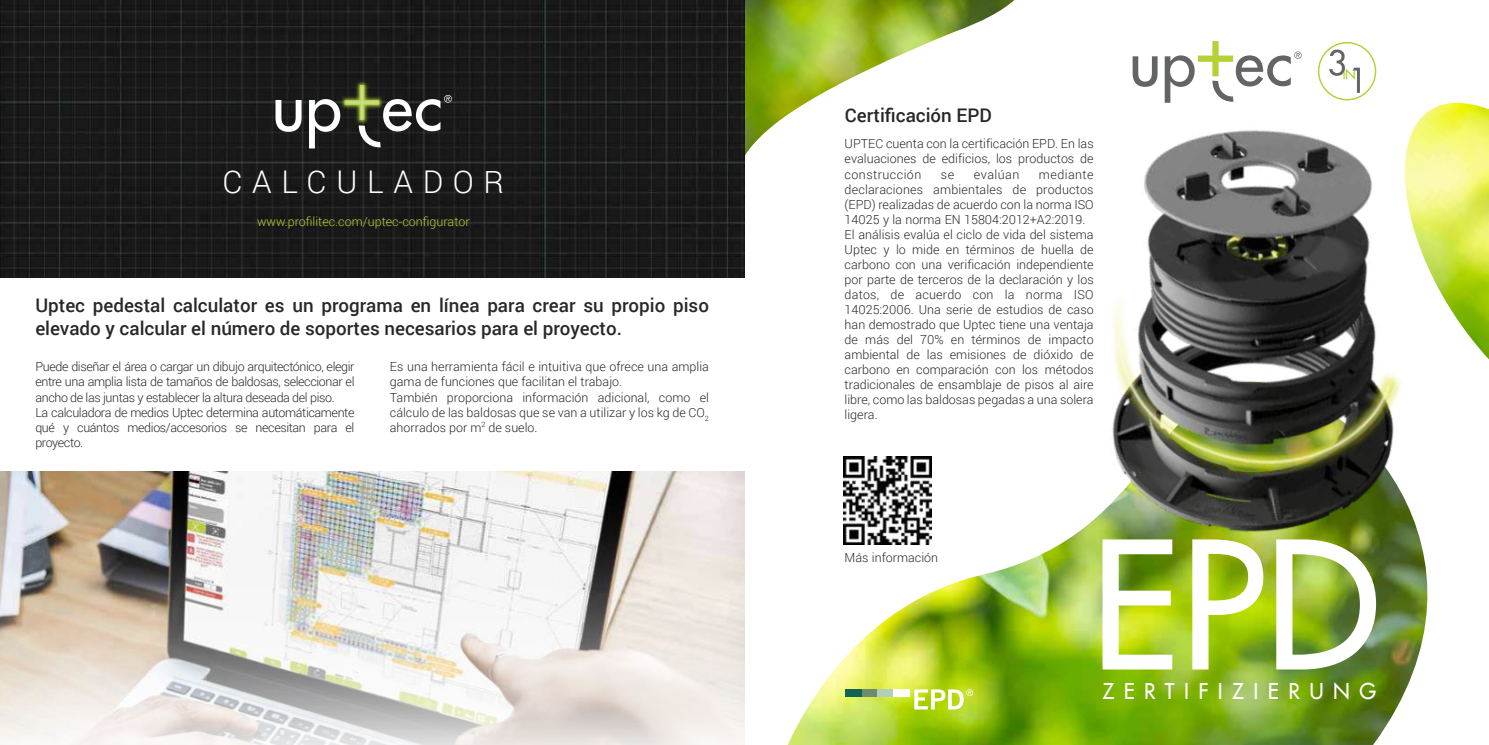
<style>
.page{position:relative;width:1489px;height:745px;background:#fff}
.page>*{position:absolute;margin:0;border:0;box-sizing:border-box;transform-origin:0 0}
.t1{font:300 31.25px "Roboto";letter-spacing:.31em;color:#fff}
.t2{font:21.38px "Futura LT";letter-spacing:.44em;color:#fff}
.t3{font:500 18.75px/22.5px "Roboto";color:#292829}
.t4{font:300 12.5px/15px "Roboto";color:#292829}
.t5{font:300 12.5px/15px "Roboto";letter-spacing:-.03em;color:#292829}
.t6{font:300 12.5px "Roboto";color:#b2d235}
.t7{font:300 12.5px "Roboto";letter-spacing:.035em;color:#292829}
</style>
<div class="page">
<img style="left:788px;top:456px;width:637px;height:288px">
<svg style="left:1102px;top:626px;width:273px;height:43px"></svg>
<img style="left:744px;top:0;width:270px;height:156px">
<img style="left:961px;top:36px;width:527px;height:590px">
<div style="left:861px;top:689px;width:16px;height:8px;background:#6d8c6e"></div>
<div style="left:877px;top:689px;width:16px;height:8px;background:#b1cfb6"></div>
<div style="left:893px;top:689px;width:17px;height:8px;background:#fff"></div>
<div style="left:845px;top:689px;width:16px;height:8px;background:#0e6354"></div>
<svg style="left:914px;top:688px;width:59px;height:21px"></svg>
<img style="left:0;top:471px;width:744px;height:273px">
<img style="left:0;top:0;width:744px;height:277px">
<img style="left:331px;top:71px;width:62px;height:14px">
<img style="left:333px;top:73px;width:58px;height:12px">
<svg style="left:275px;top:100px;width:26px;height:32px"></svg>
<svg style="left:309px;top:85px;width:143px;height:63px"></svg>
<img style="left:843px;top:456px;width:88px;height:88px">
<h1 class="t1" style="left:222px;top:160px;width:283px">CALCULADOR</h1>
<p class="t6" style="left:257px;top:213px;width:214px">www.pro昀椀litec.com/uptec-con昀椀gurator</p>
<h3 class="t3" style="left:35px;top:296px;width:675px">Uptec pedestal calculator es un programa en línea para crear su propio piso elevado y calcular el número de soportes necesarios para el proyecto.</h3>
<p class="t5" style="left:35px;top:359px;width:320px">Puede diseñar el área o cargar un dibujo arquitectónico, elegir entre una amplia lista de tamaños de baldosas, seleccionar el ancho de las juntas y establecer la altura deseada del piso.<br>La calculadora de medios Uptec determina automáticamente qué y cuántos medios/accesorios se necesitan para el proyecto.</p>
<p class="t4" style="left:390px;top:359px;width:320px">Es una herramienta fácil e intuitiva que ofrece una amplia gama de funciones que facilitan el trabajo.<br>También proporciona información adicional, como el cálculo de las baldosas que se van a utilizar y los kg de CO<sub>2 </sub>ahorrados por m<sup>2</sup> de suelo.</p>
<h3 class="t3" style="left:845px;top:103px;width:148px">Certi昀椀cación EPD</h3>
<p class="t4" style="left:844px;top:136px;width:250px;text-align:justify">UPTEC cuenta con la certificación EPD. En las evaluaciones de edificios, los productos de construcción</p>
<p class="t4" style="left:844px;top:166px;width:250px;text-indent:194px">mediante declaraciones ambientales de productos (EPD) realizadas de acuerdo con la norma ISO 14025 y la norma EN 15804:2012+A2:2019.<br>El análisis evalúa el ciclo de vida del sistema Uptec y lo mide en términos de huella de carbono con una verificación independiente por parte de terceros de la declaración y los datos, de acuerdo con la norma ISO 14025:2006. Una serie de estudios de caso han demostrado que Uptec tiene una ventaja de más del 70% en términos de impacto ambiental de las emisiones de dióxido de carbono en comparación con los métodos tradicionales de ensamblaje de pisos al aire libre, como las baldosas pegadas a una solera ligera.</p>
<p class="t4" style="left:940px;top:166px;width:15px">se</p>
<p class="t7" style="left:973px;top:165px;width:47px">evalúan</p>
<p class="t4" style="left:844px;top:549px;width:95px">Más información</p>
<h2 class="t2" style="left:1102px;top:679px;width:275px">ZERTIFIZIERUNG</h2>
</div>
